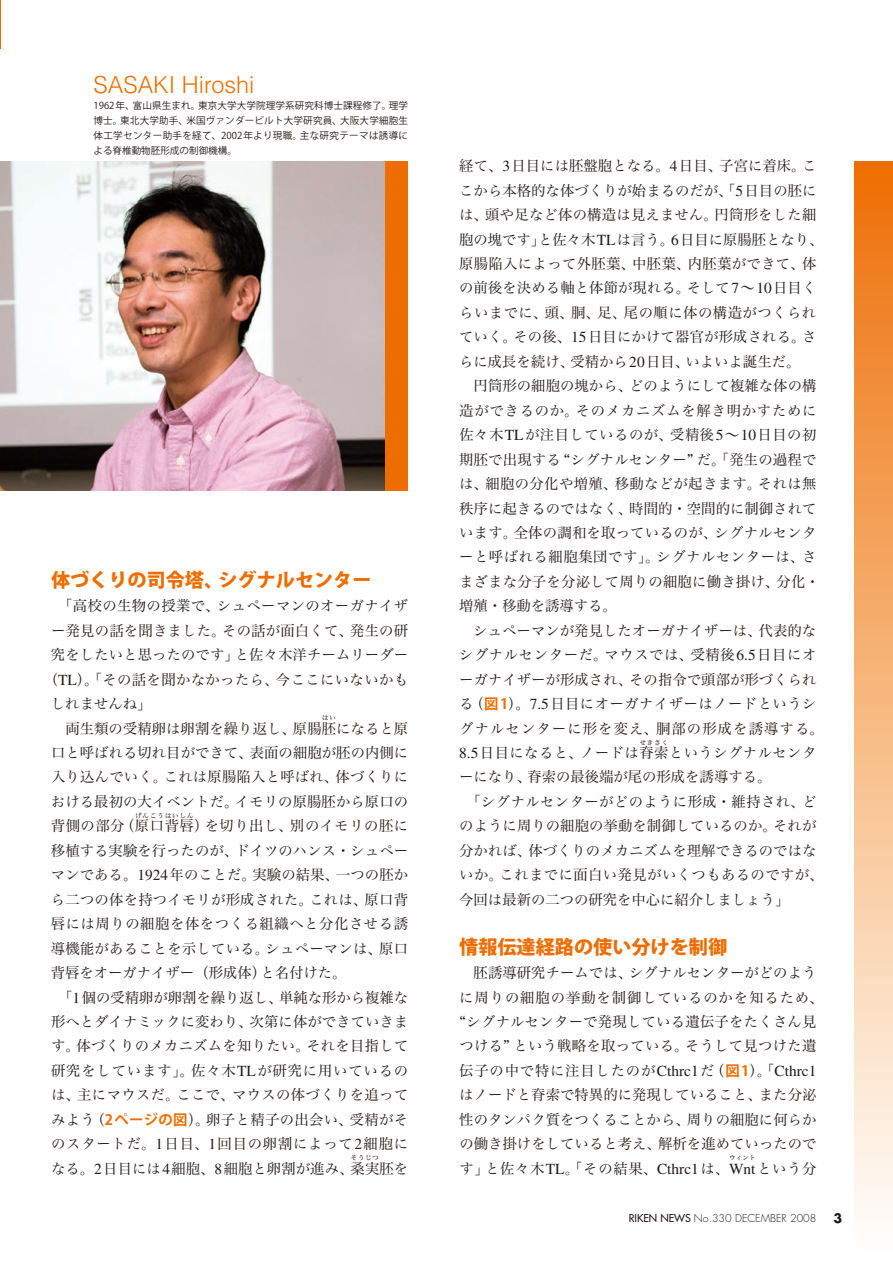
<style>
.page{position:relative;width:893px;height:1263px;background:#fff}
.page>*{position:absolute;margin:0;border:0;box-sizing:border-box;transform-origin:0 0}
.t1{font:300 23.4px "Helvetica";color:#ed6d00}
.t2{font:800 19.2px "Koz Go Pro";color:#ed6d00}
.t3{font:14.4px/24.5px "Hira Min Pro W3";letter-spacing:.015em;color:#231916}
.t4{font:14.4px "Hira Min Pro W3";letter-spacing:.055em;color:#231916}
.t5{font:14.4px "Hira Min Pro W3";letter-spacing:.04em;color:#231916}
.t6{font:700 12.75px "Futura";color:#231916}
.t7{font:300 10.65px "Futura";color:#231916}
.t8{font:9.6px/14.9px "Koz Go Pro";letter-spacing:.03em;color:#231916;text-align:justify}
.t9{font:6.45px "Hira Min Pro W3";letter-spacing:.125em;color:#231916}
.s1{font-family:"Times";font-size:15.3px}
.s2{font-family:"Koz Go Std";font-weight:700;color:#ed6d00}
.s3{font-weight:400}
</style>
<div class="page">
<div style="left:855px;top:162px;width:38px;height:1101px;background:linear-gradient(to bottom,#ed7006,#fff)"></div>
<div style="left:345px;top:162px;width:63px;height:329px;background:#ed6d00"></div>
<img style="left:0;top:162px;width:384px;height:329px">
<h1 class="t1" style="left:94px;top:71px;width:162px">SASAKI Hiroshi</h1>
<p class="t8" style="left:94px;top:99px;width:316px">1962年、富山県生まれ。東京大学大学院理学系研究科博士課程修了。理学博士。東北大学助手、米国ヴァンダービルト大学研究員、大阪大学細胞生体工学センター助手を経て、2002年より現職。主な研究テーマは誘導による脊椎動物胚形成の制御機構。</p>
<h2 class="t2" style="left:51px;top:567px;width:322px">体づくりの司令塔、シグナルセンター</h2>
<p class="t3" style="left:58px;top:592px;width:352px">「高校の生物の授業で、シュペーマンのオーガナイザ</p>
<p class="t3" style="left:51px;top:617px;width:359px">ー発見の話を聞きました。その話が面白くて、発生の研</p>
<p class="t3" style="left:51px;top:641px;width:359px">究をしたいと思ったのです」と佐々木洋チームリーダー</p>
<p class="t3" style="left:44px;top:666px;width:366px">（<span class="s1">TL</span>）。「その話を聞かなかったら、今ここにいないかも</p>
<p class="t3" style="left:51px;top:690px;width:102px">しれませんね」</p>
<p class="t3" style="left:65px;top:715px;width:344px">両生類の受精卵は卵割を繰り返し、原腸胚になると原</p>
<p class="t9" style="left:322px;top:712px;width:15px">はい</p>
<p class="t3" style="left:51px;top:739px;width:359px;text-align:justify">口と呼ばれる切れ目ができて、表面の細胞が胚の内側に入り込んでいく。これは原腸陥入と呼ばれ、体づくりにおける最初の大イベントだ。イモリの原腸胚から原口の背側の部分（原口背唇）を切り出し、別のイモリの胚に</p>
<p class="t9" style="left:135px;top:810px;width:59px">げんこうはいしん</p>
<p class="t3" style="left:51px;top:837px;width:359px">移植する実験を行ったのが、ドイツのハンス・シュペー</p>
<p class="t3" style="left:51px;top:861px;width:359px">マンである。<span class="s1">1924</span>年のことだ。実験の結果、一つの胚か</p>
<p class="t3" style="left:51px;top:886px;width:359px">ら二つの体を持つイモリが形成された。これは、原口背</p>
<p class="t5" style="left:51px;top:911px;width:359px">唇には周りの細胞を体をつくる組織へと分化させる誘</p>
<p class="t3" style="left:51px;top:935px;width:359px">導機能があることを示している。シュペーマンは、原口</p>
<p class="t3" style="left:51px;top:959px;width:297px">背唇をオーガナイザー（形成体）と名付けた。</p>
<p class="t3" style="left:58px;top:983px;width:352px">「<span class="s1">1</span>個の受精卵が卵割を繰り返し、単純な形から複雑な</p>
<p class="t3" style="left:51px;top:1008px;width:359px">形へとダイナミックに変わり、次第に体ができていきま</p>
<p class="t3" style="left:51px;top:1032px;width:359px">す。体づくりのメカニズムを知りたい。それを目指して</p>
<p class="t4" style="left:51px;top:1058px;width:359px">研究をしています」。佐々木<span class="s1">TL</span>が研究に用いているの</p>
<p class="t3" style="left:51px;top:1081px;width:359px">は、主にマウスだ。ここで、マウスの体づくりを追って</p>
<p class="t3" style="left:51px;top:1106px;width:359px">みよう（<span class="s2">2ページの図</span>）。卵子と精子の出会い、受精がそ</p>
<p class="t4" style="left:51px;top:1131px;width:359px">のスタートだ。<span class="s1">1</span>日目、<span class="s1">1</span>回目の卵割によって<span class="s1">2</span>細胞に</p>
<p class="t3" style="left:51px;top:1155px;width:359px">なる。<span class="s1">2</span>日目には<span class="s1">4</span>細胞、<span class="s1">8</span>細胞と卵割が進み、桑実胚を</p>
<p class="t9" style="left:351px;top:1152px;width:29px">そうじつ</p>
<p class="t3" style="left:459px;top:152px;width:366px">経て、<span class="s1">3</span>日目には胚盤胞となる。<span class="s1">4</span>日目、子宮に着床。ここから本格的な体づくりが始まるのだが、「<span class="s1">5</span>日目の胚には、頭や足など体の構造は見えません。円筒形をした細胞の塊です」と佐々木<span class="s1">TL</span>は言う。<span class="s1">6</span>日目に原腸胚となり、原腸陥入によって外胚葉、中胚葉、内胚葉ができて、体の前後を決める軸と体節が現れる。そして<span class="s1">7</span>～<span class="s1">10</span>日目くらいまでに、頭、胴、足、尾の順に体の構造がつくられていく。その後、<span class="s1">15</span>日目にかけて器官が形成される。さらに成長を続け、受精から<span class="s1">20</span>日目、いよいよ誕生だ。</p>
<p class="t3" style="left:459px;top:372px;width:362px;text-indent:15px">円筒形の細胞の塊から、どのようにして複雑な体の構造ができるのか。そのメカニズムを解き明かすために佐々木<span class="s1">TL</span>が注目しているのが、受精後<span class="s1">5</span>～<span class="s1">10</span>日目の初期胚で出現する “シグナルセンター” だ。「発生の過程では、細胞の分化や増殖、移動などが起きます。それは無秩序に起きるのではなく、時間的・空間的に制御されています。全体の調和を取っているのが、シグナルセンターと呼ばれる細胞集団です」。シグナルセンターは、さまざまな分子を分泌して周りの細胞に働き掛け、分化・増殖・移動を誘導する。</p>
<p class="t3" style="left:459px;top:617px;width:366px;text-align:center">シュペーマンが発見したオーガナイザーは、代表的な<br>シグナルセンターだ。マウスでは、受精後<span class="s1">6.5</span>日目にオーガナイザーが形成され、その指令で頭部が形づくられる（<span class="s2">図1</span>）。<span class="s1">7.5</span>日目にオーガナイザーはノードというシグナルセンターに形を変え、胴部の形成を誘導する。<br><span class="s1">8.5</span>日目になると、ノードは脊索というシグナルセンタ</p>
<p class="t9" style="left:640px;top:737px;width:30px">せきさく</p>
<p class="t3" style="left:459px;top:763px;width:314px">ーになり、脊索の最後端が尾の形成を誘導する。</p>
<p class="t3" style="left:466px;top:788px;width:351px">「シグナルセンターがどのように形成・維持され、ど</p>
<p class="t3" style="left:459px;top:812px;width:359px">のように周りの細胞の挙動を制御しているのか。それが</p>
<p class="t3" style="left:459px;top:837px;width:359px">分かれば、体づくりのメカニズムを理解できるのではな</p>
<p class="t3" style="left:459px;top:861px;width:366px">いか。これまでに面白い発見がいくつもあるのですが、</p>
<p class="t3" style="left:459px;top:886px;width:332px">今回は最新の二つの研究を中心に紹介しましょう」</p>
<h2 class="t2" style="left:459px;top:934px;width:269px">情報伝達経路の使い分けを制御</h2>
<p class="t3" style="left:459px;top:959px;width:366px;text-align:center">胚誘導研究チームでは、シグナルセンターがどのよう<br>に周りの細胞の挙動を制御しているのかを知るため、“シグナルセンターで発現している遺伝子をたくさん見つける” という戦略を取っている。そうして見つけた遺伝子の中で特に注目したのが<span class="s1">Cthrc1</span>だ（<span class="s2">図1</span>）。「<span class="s1">Cthrc1</span>はノードと脊索で特異的に発現していること、また分泌性のタンパク質をつくることから、周りの細胞に何らかの働き掛けをしていると考え、解析を進めていったのです」と佐々木<span class="s1">TL</span>。「その結果、<span class="s1">Cthrc1</span>は、<span class="s1">Wnt</span>という分</p>
<p class="t9" style="left:729px;top:1152px;width:28px">ウィント</p>
<p class="t7" style="left:629px;top:1211px;width:189px"><span class="s3">RIKEN NEWS</span> No.330 DECEMBER 2008</p>
<p class="t6" style="left:833px;top:1209px;width:10px">3</p>
</div>
